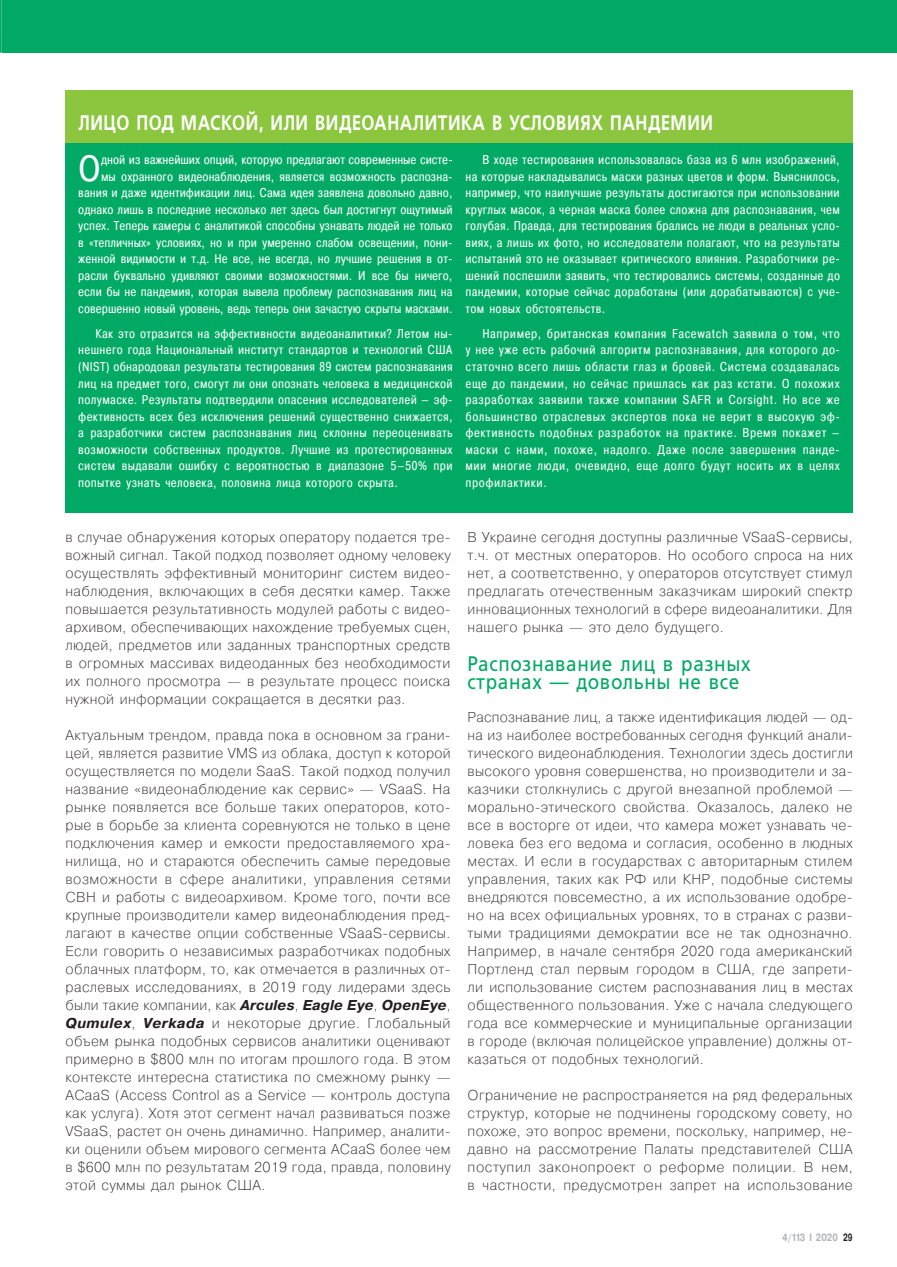
<style>
.page{position:relative;width:897px;height:1267px;background:#fff}
.page>*{position:absolute;margin:0;border:0;box-sizing:border-box;transform-origin:0 0}
.t1{font:36.3px "Pragmatica Cond";color:#fff}
.t2{font:600 21px "Free Set";letter-spacing:.035em;color:#fff;scale:.8 1}
.t3{font:21px/18px "Free Set";letter-spacing:.035em;color:#00a964;scale:.9 1}
.t4{font:200 14.25px/18px "Pragmatica";letter-spacing:.025em;color:#231f20;text-align:justify}
.t5{font:12.75px/16.5px "Pragmatica Cond";letter-spacing:.005em;color:#fff;text-align:justify}
.t6{font:700 10.5px "Pragmatica";color:#b2b3b7;scale:.8 1}
.s1{font-weight:700;font-style:italic}
.s2{color:#231f20}
</style>
<div class="page">
<div style="left:2px;top:0;width:894px;height:53px;background:#00a964"></div>
<div style="left:66px;top:143px;width:786px;height:370px;background:#00a964"></div>
<div style="left:66px;top:90px;width:786px;height:53px;background:#8bc63e"></div>
<svg style="left:0;top:0;width:2px;height:53px"></svg>
<h2 class="t2" style="left:78px;top:110px;width:794px">Лицо под маской, или видеоаналитика в условиях пандемии</h2>
<h1 class="t1" style="left:78px;top:146px;width:24px">О</h1>
<p class="t5" style="left:78px;top:152px;width:376px;text-align:right">дной из важнейших опций, которую предлагают современные систе‑<br>мы охранного видеонаблюдения, является возможность распозна‑ вания и даже идентификации лиц. Сама идея заявлена довольно давно, однако лишь в последние несколько лет здесь был достигнут ощутимый успех. Теперь камеры с аналитикой способны узнавать людей не только в «тепличных» условиях, но и при умеренно слабом освещении, пони‑ женной видимости и т.д. Не все, не всегда, но лучшие решения в от‑ расли буквально удивляют своими возможностями. И все бы ничего, если бы не пандемия, которая вывела проблему распознавания лиц на совершенно новый уровень, ведь теперь они зачастую скрыты масками.</p>
<p class="t5" style="left:78px;top:325px;width:376px;text-indent:17px">Как это отразится на эффективности видеоаналитики? Летом ны‑ нешнего года Национальный институт стандартов и технологий США (NIST) обнародовал результаты тестирования 89 систем распознавания лиц на предмет того, смогут ли они опознать человека в медицинской полумаске. Результаты подтвердили опасения исследователей — эф‑ фективность всех без исключения решений существенно снижается, а разработчики систем распознавания лиц склонны переоценивать возможности собственных продуктов. Лучшие из протестированных систем выдавали ошибку с вероятностью в диапазоне 5–50% при попытке узнать человека, половина лица которого скрыта.</p>
<p class="t5" style="left:465px;top:152px;width:376px;text-indent:17px">В ходе тестирования использовалась база из 6 млн изображений, на которые накладывались маски разных цветов и форм. Выяснилось, например, что наилучшие результаты достигаются при использовании круглых масок, а черная маска более сложна для распознавания, чем голубая. Правда, для тестирования брались не люди в реальных усло‑ виях, а лишь их фото, но исследователи полагают, что на результаты испытаний это не оказывает критического влияния. Разработчики ре‑ шений поспешили заявить, что тестировались системы, созданные до пандемии, которые сейчас доработаны (или дорабатываются) с уче‑ том новых обстоятельств.</p>
<p class="t5" style="left:465px;top:325px;width:376px;text-indent:17px">Например, британская компания Facewatch заявила о том, что у нее уже есть рабочий алгоритм распознавания, для которого до‑ статочно всего лишь области глаз и бровей. Система создавалась еще до пандемии, но сейчас пришлась как раз кстати. О похожих разработках заявили также компании SAFR и Corsight. Но все же большинство отраслевых экспертов пока не верит в высокую эф‑ фективность подобных разработок на практике. Время покажет — маски с нами, похоже, надолго. Даже после завершения панде‑ мии многие люди, очевидно, еще долго будут носить их в целях профилактики.</p>
<p class="t4" style="left:66px;top:527px;width:386px">в случае обнаружения которых оператору подается тре&shy;вожный сигнал. Такой подход позволяет одному человеку осуществлять эффективный мониторинг систем видео&shy;наблюдения, включающих в себя десятки камер. Также повышается результативность модулей работы с видео&shy;архивом, обеспечивающих нахождение требуемых сцен, людей, предметов или заданных транспортных средств в огромных массивах видеоданных без необходимости их полного просмотра — в результате процесс поиска нужной информации сокращается в десятки раз.</p>
<p class="t4" style="left:66px;top:725px;width:386px">Актуальным трендом, правда пока в основном за грани&shy;цей, является развитие VMS из облака, доступ к которой осуществляется по модели SaaS. Такой подход получил название «видеонаблюдение как сервис» — VSaaS. На рынке появляется все больше таких операторов, кото&shy;рые в борьбе за клиента соревнуются не только в цене подключения камер и емкости предоставляемого хра&shy;нилища, но и стараются обеспечить самые передовые возможности в сфере аналитики, управления сетями СВН и работы с видеоархивом. Кроме того, почти все крупные производители камер видеонаблюдения пред&shy;лагают в качестве опции собственные VSaaS‑сервисы.<br>Если говорить о независимых разработчиках подобных облачных платформ, то, как отмечается в различных от&shy;раслевых исследованиях, в 2019 году лидерами здесь были такие компании, как <span class="s1">Arcules</span>, <span class="s1">Eagle Eye</span>, <span class="s1">OpenEye</span>, <span class="s1">Qumulex</span>, <span class="s1">Verkada</span> и некоторые другие. Глобальный объем рынка подобных сервисов аналитики оценивают примерно в $800 млн по итогам прошлого года. В этом контексте интересна статистика по смежному рынку — ACaaS (Access Control as a Service — контроль доступа как услуга). Хотя этот сегмент начал развиваться позже VSaaS, растет он очень динамично. Например, аналити&shy;ки оценили объем мирового сегмента ACaaS более чем в $600 млн по результатам 2019 года, правда, половину этой суммы дал рынок США.</p>
<p class="t4" style="left:467px;top:527px;width:386px">В Украине сегодня доступны различные VSaaS‑сервисы, т.ч. от местных операторов. Но особого спроса на них нет, а соответственно, у операторов отсутствует стимул предлагать отечественным заказчикам широкий спектр инновационных технологий в сфере видеоаналитики. Для нашего рынка — это дело будущего.</p>
<h2 class="t3" style="left:467px;top:655px;width:316px">Распознавание лиц в разных странах — довольны не все</h2>
<p class="t4" style="left:467px;top:707px;width:386px">Распознавание лиц, а также идентификация людей — од&shy;на из наиболее востребованных сегодня функций анали&shy;тического видеонаблюдения. Технологии здесь достигли высокого уровня совершенства, но производители и за&shy;казчики столкнулись с другой внезапной проблемой — морально-этического свойства. Оказалось, далеко не все в восторге от идеи, что камера может узнавать че&shy;ловека без его ведома и согласия, особенно в людных местах. И если в государствах с авторитарным стилем управления, таких как РФ или КНР, подобные системы внедряются повсеместно, а их использование одобре&shy;но на всех официальных уровнях, то в странах с разви&shy;тыми традициями демократии все не так однозначно.<br>Например, в начале сентября 2020 года американский Портленд стал первым городом в США, где запрети&shy;ли использование систем распознавания лиц в местах общественного пользования. Уже с начала следующего года все коммерческие и муниципальные организации в городе (включая полицейское управление) должны от&shy;казаться от подобных технологий.</p>
<p class="t4" style="left:467px;top:1085px;width:387px">Ограничение не распространяется на ряд федеральных структур, которые не подчинены городскому совету, но похоже, это вопрос времени, поскольку, например, не&shy;давно на рассмотрение Палаты представителей США поступил законопроект о реформе полиции. В нем, в частности, предусмотрен запрет на использование</p>
<p class="t6" style="left:782px;top:1230px;width:90px">4/113 I 2020 <span class="s2">29</span></p>
</div>
